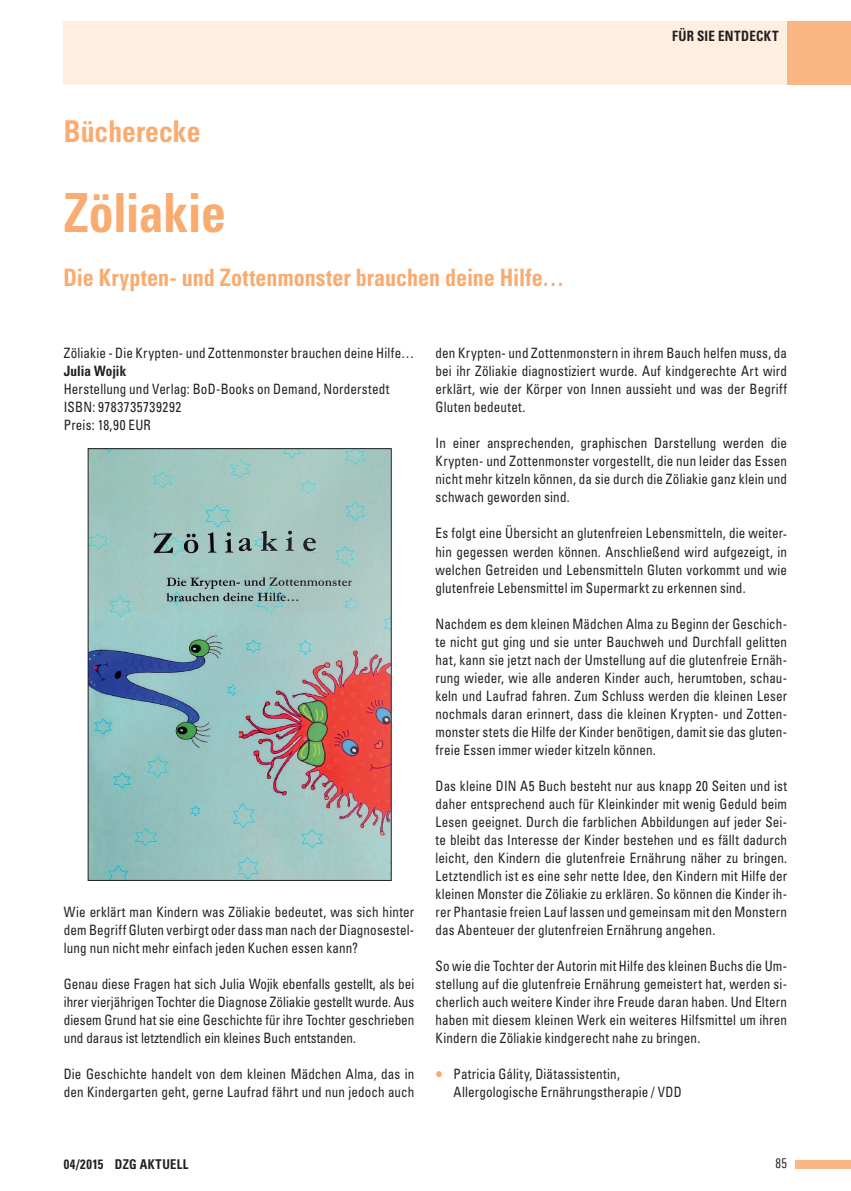
<style>
.page{position:relative;width:851px;height:1191px;background:#fff}
.page>*{position:absolute;margin:0;border:0;box-sizing:border-box;transform-origin:0 0}
.t1{font:700 condensed 54px "Univers LT";letter-spacing:-.015em;color:#f9ab70;scale:.92 1}
.t2{font:700 condensed 30px "Univers LT";color:#f9ab70;scale:.92 1}
.t3{font:700 condensed 24px "Univers LT";color:#f9ab70;scale:.92 1}
.t4{font:condensed 14.25px/18px "Univers LT";letter-spacing:.01em;color:#231f20;text-align:justify;scale:.92 1}
.t5{font:700 condensed 14.25px "Univers LT";letter-spacing:.015em;color:#231f20;scale:.92 1}
.t6{font:700 condensed 13.5px "Univers LT";letter-spacing:.04em;color:#231f20;scale:.92 1}
.t7{font:13.5px "Linotype Univers 420 Cn";color:#231f20;scale:.92 1}
</style>
<div class="page">
<div style="left:795px;top:1160px;width:55px;height:8px;background:#fab783"></div>
<div style="left:787px;top:21px;width:63px;height:64px;background:#fab783"></div>
<div style="left:64px;top:21px;width:723px;height:64px;background:#feefe1"></div>
<img style="left:90px;top:450px;width:299px;height:428px">
<div style="left:88px;top:448px;width:303px;height:432px;border:1px solid #231f20"></div>
<h2 class="t2" style="left:64px;top:113px;width:150px">Bücherecke</h2>
<h1 class="t1" style="left:64px;top:180px;width:178px">Zöliakie</h1>
<h3 class="t3" style="left:64px;top:263px;width:545px">Die Krypten- und Zottenmonster brauchen deine Hilfe…</h3>
<p class="t5" style="left:672px;top:27px;width:117px">FÜR SIE ENTDECKT</p>
<p class="t4" style="left:64px;top:344px;width:382px">Zöliakie - Die Krypten- und Zottenmonster brauchen deine Hilfe…</p>
<p class="t5" style="left:64px;top:362px;width:69px">Julia Wojik</p>
<p class="t4" style="left:64px;top:380px;width:355px;text-align:left">Herstellung und Verlag: BoD-Books on Demand, Norderstedt<br>ISBN: 9783735739292<br>Preis: 18,90 EUR</p>
<p class="t4" style="left:64px;top:902px;width:382px">Wie erklärt man Kindern was Zöliakie bedeutet, was sich hinter dem Begriff Gluten verbirgt oder dass man nach der Diagnosestel&shy;lung nun nicht mehr einfach jeden Kuchen essen kann?</p>
<p class="t4" style="left:64px;top:974px;width:382px">Genau diese Fragen hat sich Julia Wojik ebenfalls gestellt, als bei ihrer vierjährigen Tochter die Diagnose Zöliakie gestellt wurde. Aus diesem Grund hat sie eine Geschichte für ihre Tochter geschrieben und daraus ist letztendlich ein kleines Buch entstanden.</p>
<p class="t4" style="left:64px;top:1064px;width:382px">Die Geschichte handelt von dem kleinen Mädchen Alma, das in den Kindergarten geht, gerne Laufrad fährt und nun jedoch auch</p>
<p class="t4" style="left:435px;top:344px;width:383px">den Krypten- und Zottenmonstern in ihrem Bauch helfen muss, da bei ihr Zöliakie diagnostiziert wurde. Auf kindgerechte Art wird erklärt, wie der Körper von Innen aussieht und was der Begriff Gluten bedeutet.</p>
<p class="t4" style="left:435px;top:434px;width:383px">In einer ansprechenden, graphischen Darstellung werden die Krypten- und Zottenmonster vorgestellt, die nun leider das Essen nicht mehr kitzeln können, da sie durch die Zöliakie ganz klein und schwach geworden sind.</p>
<p class="t4" style="left:435px;top:524px;width:383px">Es folgt eine Übersicht an glutenfreien Lebensmitteln, die weiter&shy;hin gegessen werden können. Anschließend wird aufgezeigt, in welchen Getreiden und Lebensmitteln Gluten vorkommt und wie glutenfreie Lebensmittel im Supermarkt zu erkennen sind.</p>
<p class="t4" style="left:435px;top:614px;width:383px">Nachdem es dem kleinen Mädchen Alma zu Beginn der Geschich&shy;te nicht gut ging und sie unter Bauchweh und Durchfall gelitten hat, kann sie jetzt nach der Umstellung auf die glutenfreie Ernäh&shy;rung wieder, wie alle anderen Kinder auch, herumtoben, schau&shy;keln und Laufrad fahren. Zum Schluss werden die kleinen Leser nochmals daran erinnert, dass die kleinen Krypten- und Zotten&shy;monster stets die Hilfe der Kinder benötigen, damit sie das gluten&shy;freie Essen immer wieder kitzeln können.</p>
<p class="t4" style="left:435px;top:776px;width:383px">Das kleine DIN A5 Buch besteht nur aus knapp 20 Seiten und ist daher entsprechend auch für Kleinkinder mit wenig Geduld beim Lesen geeignet. Durch die farblichen Abbildungen auf jeder Sei&shy;te bleibt das Interesse der Kinder bestehen und es fällt dadurch leicht, den Kindern die glutenfreie Ernährung näher zu bringen.<br>Letztendlich ist es eine sehr nette Idee, den Kindern mit Hilfe der kleinen Monster die Zöliakie zu erklären. So können die Kinder ih&shy;rer Phantasie freien Lauf lassen und gemeinsam mit den Monstern das Abenteuer der glutenfreien Ernährung angehen.</p>
<p class="t4" style="left:435px;top:956px;width:383px">So wie die Tochter der Autorin mit Hilfe des kleinen Buchs die Um&shy;stellung auf die glutenfreie Ernährung gemeistert hat, werden si&shy;cherlich auch weitere Kinder ihre Freude daran haben. Und Eltern haben mit diesem kleinen Werk ein weiteres Hilfsmittel um ihren Kindern die Zöliakie kindgerecht nahe zu bringen.</p>
<p class="t4" style="left:453px;top:1064px;width:249px">Patricia Gálity, Diätassistentin,<br>Allergologische Ernährungstherapie / VDD</p>
<p class="t6" style="left:64px;top:1155px;width:137px">04/2015 DZG AKTUELL</p>
<p class="t7" style="left:775px;top:1155px;width:14px">85</p>
</div>
